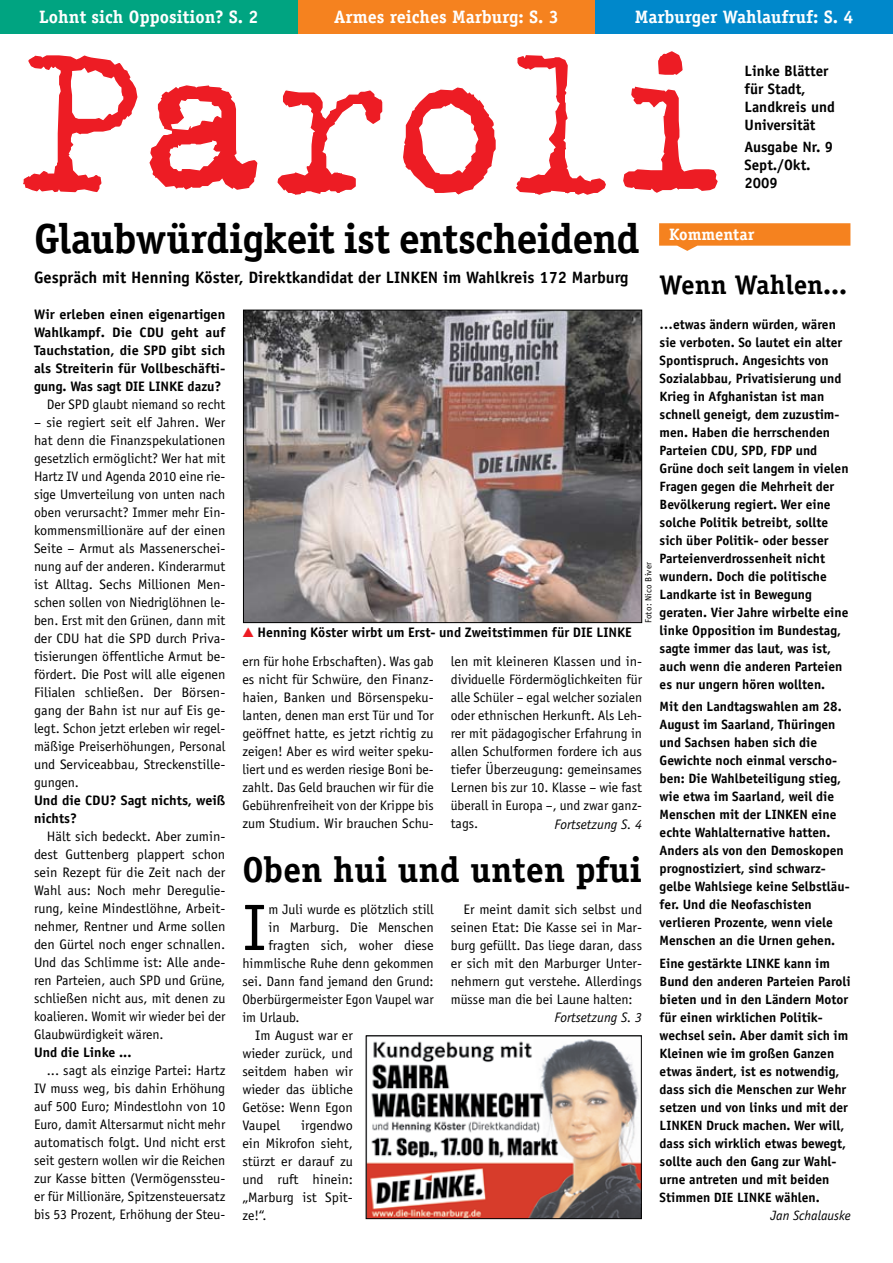
<style>
.page{position:relative;width:893px;height:1263px;background:#fff}
.page>*{position:absolute;margin:0;border:0;box-sizing:border-box;transform-origin:0 0}
.t1{font:65.85px "Officina Sans";color:#000}
.t2{font:700 42px "Officina Serif";letter-spacing:-.02em;color:#000}
.t3{font:700 36px "Officina Serif";color:#000}
.t4{font:700 27px "Officina Serif";color:#000}
.t5{font:700 18px "Officina Serif";color:#fff}
.t6{font:700 16.5px "Officina Sans";color:#000}
.t7{font:700 16.5px "Officina Serif";color:#fff}
.t8{font:700 15px/18px "Officina Sans";color:#000}
.t9{font:13.8px/18px "Officina Sans";color:#000;text-align:justify}
.t10{font:700 13.8px/18px "Officina Sans";color:#000;text-align:justify}
.t11{font:italic 13.8px "Officina Sans";color:#000}
.t12{font:700 13.5px/18px "Officina Sans";color:#000}
.t13{font:italic 13.5px "Officina Sans";color:#000}
.t14{font:9px "Officina Sans";letter-spacing:.025em;color:#000}
.s1{font-family:"European Pi Three";font-weight:400;color:#ed1c24}
</style>
<div class="page">
<svg style="left:659px;top:223px;width:191px;height:28px"></svg>
<div style="left:298px;top:0;width:297px;height:34px;background:#f5821f"></div>
<div style="left:595px;top:0;width:298px;height:34px;background:#0088cb"></div>
<div style="left:0;top:0;width:298px;height:34px;background:#00a481"></div>
<svg style="left:23px;top:51px;width:695px;height:144px"></svg>
<img style="left:245px;top:312px;width:395px;height:309px">
<div style="left:243px;top:310px;width:399px;height:313px;border:1px solid #000"></div>
<img style="left:368px;top:1039px;width:272px;height:178px">
<div style="left:366px;top:1035px;width:276px;height:184px;border:1px solid #000"></div>
<h3 class="t5" style="left:39px;top:6px;width:221px">Lohnt sich Opposition? S. 2</h3>
<h3 class="t5" style="left:334px;top:6px;width:226px">Armes reiches Marburg: S. 3</h3>
<h3 class="t5" style="left:635px;top:6px;width:220px">Marburger Wahlaufruf: S. 4</h3>
<p class="t8" style="left:745px;top:61px;width:92px">Linke Blätter für Stadt,<br>Landkreis und<br>Universität</p>
<p class="t8" style="left:745px;top:138px;width:90px">Ausgabe Nr. 9<br>Sept./Okt.<br>2009</p>
<h2 class="t2" style="left:34px;top:213px;width:607px">Glaubwürdigkeit ist entscheidend</h2>
<p class="t6" style="left:34px;top:267px;width:596px">Gespräch mit Henning Köster, Direktkandidat der LINKEN im Wahlkreis 172 Marburg</p>
<p class="t10" style="left:34px;top:305px;width:193px">Wir erleben einen eigenartigen Wahlkampf. Die CDU geht auf Tauchstation, die SPD gibt sich als Streiterin für Vollbeschäfti&shy;gung. Was sagt DIE LINKE dazu?</p>
<p class="t9" style="left:47px;top:395px;width:180px">Der SPD glaubt niemand so recht</p>
<p class="t9" style="left:34px;top:413px;width:193px">– sie regiert seit elf Jahren. Wer hat denn die Finanzspekulationen gesetzlich ermöglicht? Wer hat mit Hartz IV und Agenda 2010 eine rie&shy;sige Umverteilung von unten nach oben verursacht? Immer mehr Ein&shy;kommensmillionäre auf der einen Seite – Armut als Massenerschei&shy;nung auf der anderen. Kinderarmut ist Alltag. Sechs Millionen Men&shy;schen sollen von Niedriglöhnen le&shy;ben. Erst mit den Grünen, dann mit der CDU hat die SPD durch Priva&shy;tisierungen öffentliche Armut be&shy;fördert. Die Post will alle eigenen Filialen schließen. Der Börsen&shy;gang der Bahn ist nur auf Eis ge&shy;legt. Schon jetzt erleben wir regel&shy;mäßige Preiserhöhungen, Personal und Serviceabbau, Streckenstille&shy;gungen.</p>
<p class="t10" style="left:34px;top:791px;width:193px">Und die CDU? Sagt nichts, weiß nichts?</p>
<p class="t9" style="left:34px;top:827px;width:193px;text-indent:13px">Hält sich bedeckt. Aber zumin&shy;dest Guttenberg plappert schon sein Rezept für die Zeit nach der Wahl aus: Noch mehr Deregulie&shy;rung, keine Mindestlöhne, Arbeit&shy;nehmer, Rentner und Arme sollen den Gürtel noch enger schnallen.<br>Und das Schlimme ist: Alle ande&shy;ren Parteien, auch SPD und Grüne, schließen nicht aus, mit denen zu koalieren. Womit wir wieder bei der Glaubwürdigkeit wären.</p>
<p class="t10" style="left:34px;top:1043px;width:99px">Und die Linke ...</p>
<p class="t9" style="left:34px;top:1061px;width:193px;text-indent:13px">... sagt als einzige Partei: Hartz IV muss weg, bis dahin Erhöhung auf 500 Euro; Mindestlohn von 10<br>Euro, damit Altersarmut nicht mehr automatisch folgt. Und nicht erst seit gestern wollen wir die Reichen zur Kasse bitten (Vermögenssteu&shy;er für Millionäre, Spitzensteuersatz bis 53 Prozent, Erhöhung der Steu-</p>
<p class="t10" style="left:242px;top:623px;width:391px"><span class="s1">G</span> Henning Köster wirbt um Erst- und Zweitstimmen für DIE LINKE</p>
<p class="t14" style="left:643px;top:623px;width:63px;rotate:-90deg">Foto: Nico Biver</p>
<p class="t9" style="left:242px;top:653px;width:193px">ern für hohe Erbschaften). Was gab es nicht für Schwüre, den Finanz&shy;haien, Banken und Börsenspeku&shy;lanten, denen man erst Tür und Tor geöffnet hatte, es jetzt richtig zu zeigen! Aber es wird weiter speku&shy;liert und es werden riesige Boni be&shy;zahlt. Das Geld brauchen wir für die Gebührenfreiheit von der Krippe bis zum Studium. Wir brauchen Schu-</p>
<p class="t9" style="left:451px;top:652px;width:193px">len mit kleineren Klassen und in&shy;dividuelle Fördermöglichkeiten für alle Schüler – egal welcher sozialen oder ethnischen Herkunft. Als Leh&shy;rer mit pädagogischer Erfahrung in allen Schulformen fordere ich aus tiefer Überzeugung: gemeinsames Lernen bis zur 10. Klasse – wie fast überall in Europa –, und zwar ganz&shy;tags.</p>
<p class="t11" style="left:554px;top:816px;width:89px">Fortsetzung S. 4</p>
<h3 class="t3" style="left:242px;top:848px;width:401px">Oben hui und unten pfui</h3>
<p class="t9" style="left:451px;top:900px;width:193px;text-indent:13px">Er meint damit sich selbst und seinen Etat: Die Kasse sei in Mar&shy;burg gefüllt. Das liege daran, dass er sich mit den Marburger Unter&shy;nehmern gut verstehe. Allerdings müsse man die bei Laune halten:</p>
<p class="t11" style="left:554px;top:1009px;width:89px">Fortsetzung S. 3</p>
<h1 class="t1" style="left:242px;top:889px;width:26px">I</h1>
<p class="t9" style="left:268px;top:900px;width:167px">m Juli wurde es plötzlich still</p>
<p class="t9" style="left:268px;top:918px;width:167px">in Marburg. Die Menschen</p>
<p class="t9" style="left:268px;top:936px;width:167px">fragten sich, woher diese</p>
<p class="t9" style="left:242px;top:954px;width:193px">himmlische Ruhe denn gekommen</p>
<p class="t9" style="left:242px;top:972px;width:193px">sei. Dann fand jemand den Grund:</p>
<p class="t9" style="left:242px;top:990px;width:193px">Oberbürgermeister Egon Vaupel war</p>
<p class="t9" style="left:242px;top:1008px;width:59px">im Urlaub.</p>
<p class="t9" style="left:255px;top:1026px;width:99px">Im August war er</p>
<p class="t9" style="left:242px;top:1044px;width:112px">wieder zurück, und</p>
<p class="t9" style="left:242px;top:1062px;width:112px">seitdem haben wir</p>
<p class="t9" style="left:242px;top:1080px;width:112px">wieder das übliche</p>
<p class="t9" style="left:242px;top:1098px;width:112px">Getöse: Wenn Egon</p>
<p class="t9" style="left:242px;top:1116px;width:39px">Vaupel</p>
<p class="t9" style="left:242px;top:1116px;width:112px;text-indent:59px">irgendwo ein Mikrofon sieht, stürzt er darauf zu und ruft hinein: „Marburg ist Spit&shy;ze!“.</p>
<p class="t7" style="left:669px;top:224px;width:87px">Kommentar</p>
<h3 class="t4" style="left:660px;top:268px;width:189px">Wenn Wahlen...</h3>
<p class="t12" style="left:660px;top:315px;width:190px">…etwas ändern würden, wären sie verboten. So lautet ein alter<br>Spontispruch. Angesichts von<br>Sozialabbau, Privatisierung und<br>Krieg in Afghanistan ist man schnell geneigt, dem zuzustim&shy;men. Haben die herrschenden<br>Parteien CDU, SPD, FDP und<br>Grüne doch seit langem in vielen<br>Fragen gegen die Mehrheit der<br>Bevölkerung regiert. Wer eine solche Politik betreibt, sollte sich über Politik- oder besser<br>Parteienverdrossenheit nicht wundern. Doch die politische<br>Landkarte ist in Bewegung geraten. Vier Jahre wirbelte eine linke Opposition im Bundestag, sagte immer das laut, was ist, auch wenn die anderen Parteien es nur ungern hören wollten.</p>
<p class="t12" style="left:660px;top:698px;width:192px">Mit den Landtagswahlen am 28.<br>August im Saarland, Thüringen und Sachsen haben sich die<br>Gewichte noch einmal verscho&shy;ben: Die Wahlbeteiligung stieg, wie etwa im Saarland, weil die<br>Menschen mit der LINKEN eine echte Wahlalternative hatten.<br>Anders als von den Demoskopen prognostiziert, sind schwarz&shy;gelbe Wahlsiege keine Selbstläu&shy;fer. Und die Neofaschisten verlieren Prozente, wenn viele<br>Menschen an die Urnen gehen.</p>
<p class="t12" style="left:660px;top:954px;width:193px">Eine gestärkte LINKE kann im<br>Bund den anderen Parteien Paroli bieten und in den Ländern Motor für einen wirklichen Politik&shy;wechsel sein. Aber damit sich im<br>Kleinen wie im großen Ganzen etwas ändert, ist es notwendig, dass sich die Menschen zur Wehr setzen und von links und mit der<br>LINKEN Druck machen. Wer will, dass sich wirklich etwas bewegt, sollte auch den Gang zur Wahl&shy;urne antreten und mit beiden<br>Stimmen DIE LINKE wählen.</p>
<p class="t13" style="left:770px;top:1207px;width:82px">Jan Schalauske</p>
</div>
